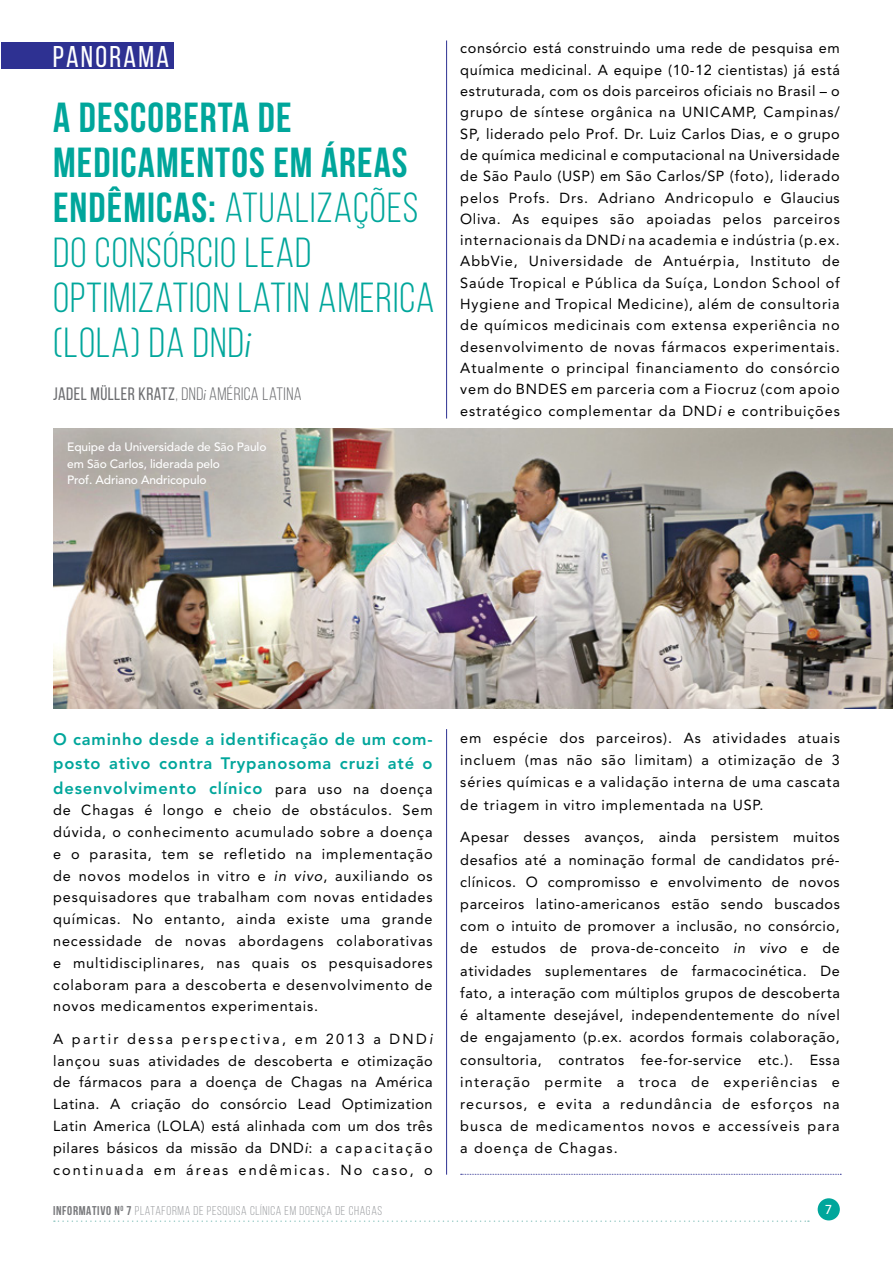
<style>
.page{position:relative;width:893px;height:1263px;background:#fff}
.page>*{position:absolute;margin:0;border:0;box-sizing:border-box;transform-origin:0 0}
.t1{font:42px/45px "Bebas Neue";letter-spacing:.025em;color:#00a69b}
.t2{font:30px "Bebas Neue";letter-spacing:.075em;color:#fff}
.t3{font:18px "Bebas Neue";letter-spacing:.025em;color:#6d6e71}
.t4{font:800 16.5px/24.5px "Avenir LT Std";letter-spacing:.05em;color:#00a69b;text-align:justify}
.t5{font:14.4px/21.3px "Avenir LT Std";letter-spacing:.06em;color:#000;text-align:justify}
.t6{font:500 12.9px "Avenir LT Std";color:#fff}
.t7{font:12.75px "Bebas Neue";letter-spacing:.05em;color:#9d9fa2}
.t8{font:500 12px/16.5px "Avenir LT Std";letter-spacing:-.01em;color:#fff}
.s1{font-weight:700}
.s2{font-family:"Avenir LT Std";font-weight:300;font-style:italic;font-size:34.5px}
.s3{font-style:inherit}
.s4{font-family:"Avenir LT Std";font-weight:300;font-style:italic;font-size:14.4px}
.s5{font-style:italic}
.s6{font-weight:400;font-size:14.4px;color:#000}
.s7{font-weight:700;color:#77787b}
</style>
<div class="page">
<div style="left:818px;top:1198px;width:22px;height:22px;background:#00a69b;border-radius:50%"></div>
<svg style="left:54px;top:1220px;width:755px;height:2px"></svg>
<hr style="left:446px;top:729px;width:1px;height:446px;background:#2e3192">
<hr style="left:446px;top:41px;width:1px;height:378px;background:#2e3192">
<div style="left:1px;top:43px;width:173px;height:26px;background:#2e3192"></div>
<img style="left:53px;top:428px;width:840px;height:280px">
<svg style="left:461px;top:1174px;width:380px;height:1px"></svg>
<h2 class="t2" style="left:53px;top:40px;width:118px">PANORAMA</h2>
<h1 class="t1" style="left:53px;top:94px;width:383px"><span class="s1">A DESCOBERTA DE<br>MEDICAMENTOS EM ÁREAS<br>ENDÊMICAS:</span> ATUALIZAÇÕES<br>DO CONSÓRCIO LEAD<br>OPTIMIZATION LATIN AMERICA (LOLA) DA DND<span class="s2">i</span></h1>
<p class="t3" style="left:53px;top:384px;width:250px"><span class="s3">JADEL MÜLLER KRATZ</span>, DND<span class="s4">i</span> AMÉRICA LATINA</p>
<p class="t8" style="left:67px;top:439px;width:201px">Equipe da U niversidade de São Paulo em São Carlos, liderada pelo<br>Prof. Adriano Andricopulo</p>
<p class="t5" style="left:460px;top:38px;width:381px">consórcio está construindo uma rede de pesquisa em química medicinal. A equipe (10-12 cientistas) já está estruturada, com os dois parceiros oficiais no Brasil – o grupo de síntese orgânica na UNICAMP, Campinas/ SP, liderado pelo Prof. Dr. Luiz Carlos Dias, e o grupo de química medicinal e computacional na Universidade de São Paulo (USP) em São Carlos/SP (foto), liderado pelos Profs. Drs. Adriano Andricopulo e Glaucius Oliva. As equipes são apoiadas pelos parceiros internacionais da DND<span class="s5">i</span> na academia e indústria (p.ex.<br>AbbVie, Universidade de Antuérpia, Instituto de Saúde Tropical e Pública da Suíça, London School of Hygiene and Tropical Medicine), além de consultoria de químicos medicinais com extensa experiência no desenvolvimento de novas fármacos experimentais.<br>Atualmente o principal financiamento do consórcio vem do BNDES em parceria com a Fiocruz (com apoio estratégico complementar da DND<span class="s5">i</span> e contribuições</p>
<p class="t4" style="left:53px;top:727px;width:381px">O caminho desde a identificação de um com&shy;posto ativo contra Trypanosoma cruzi até o desenvolvimento clínico <span class="s6">para uso na doença</span></p>
<p class="t5" style="left:53px;top:799px;width:381px;line-height:21.8px">de Chagas é longo e cheio de obstáculos. Sem dúvida, o conhecimento acumulado sobre a doença e o parasita, tem se refletido na implementação de novos modelos in vitro e <span class="s5">in vivo</span>, auxiliando os pesquisadores que trabalham com novas entidades químicas. No entanto, ainda existe uma grande necessidade de novas abordagens colaborativas e multidisciplinares, nas quais os pesquisadores colaboram para a descoberta e desenvolvimento de novos medicamentos experimentais.</p>
<p class="t5" style="left:53px;top:1028px;width:381px;line-height:21.8px">A partir dessa perspectiva, em 2013 a DND<span class="s5">i </span>lançou suas atividades de descoberta e otimização de fármacos para a doença de Chagas na América Latina. A criação do consórcio Lead Optimization Latin America (LOLA) está alinhada com um dos três pilares básicos da missão da DND<span class="s5">i</span>: a capacitação continuada em áreas endêmicas. No caso, o</p>
<p class="t5" style="left:460px;top:727px;width:381px;line-height:22.2px">em espécie dos parceiros). As atividades atuais incluem (mas não são limitam) a otimização de 3 séries químicas e a validação interna de uma cascata de triagem in vitro implementada na USP.</p>
<p class="t5" style="left:460px;top:826px;width:381px;line-height:22.2px">Apesar desses avanços, ainda persistem muitos desafios até a nominação formal de candidatos pré&shy;clínicos. O compromisso e envolvimento de novos parceiros latino-americanos estão sendo buscados com o intuito de promover a inclusão, no consórcio, de estudos de prova-de-conceito <span class="s5">in vivo</span> e de atividades suplementares de farmacocinética. De fato, a interação com múltiplos grupos de descoberta é altamente desejável, independentemente do nível de engajamento (p.ex. acordos formais colaboração, consultoria, contratos fee-for-service etc.). Essa interação permite a troca de experiências e recursos, e evita a redundância de esforços na busca de medicamentos novos e accessíveis para a doença de Chagas.</p>
<p class="t7" style="left:53px;top:1204px;width:331px"><span class="s7">INFORMATIVO N</span><sup>O</sup> <span class="s7">7</span> PLATAFORMA DE PESQUISA CLÍNICA EM DOENÇA DE CHAGAS</p>
<p class="t6" style="left:825px;top:1202px;width:9px">7</p>
</div>
